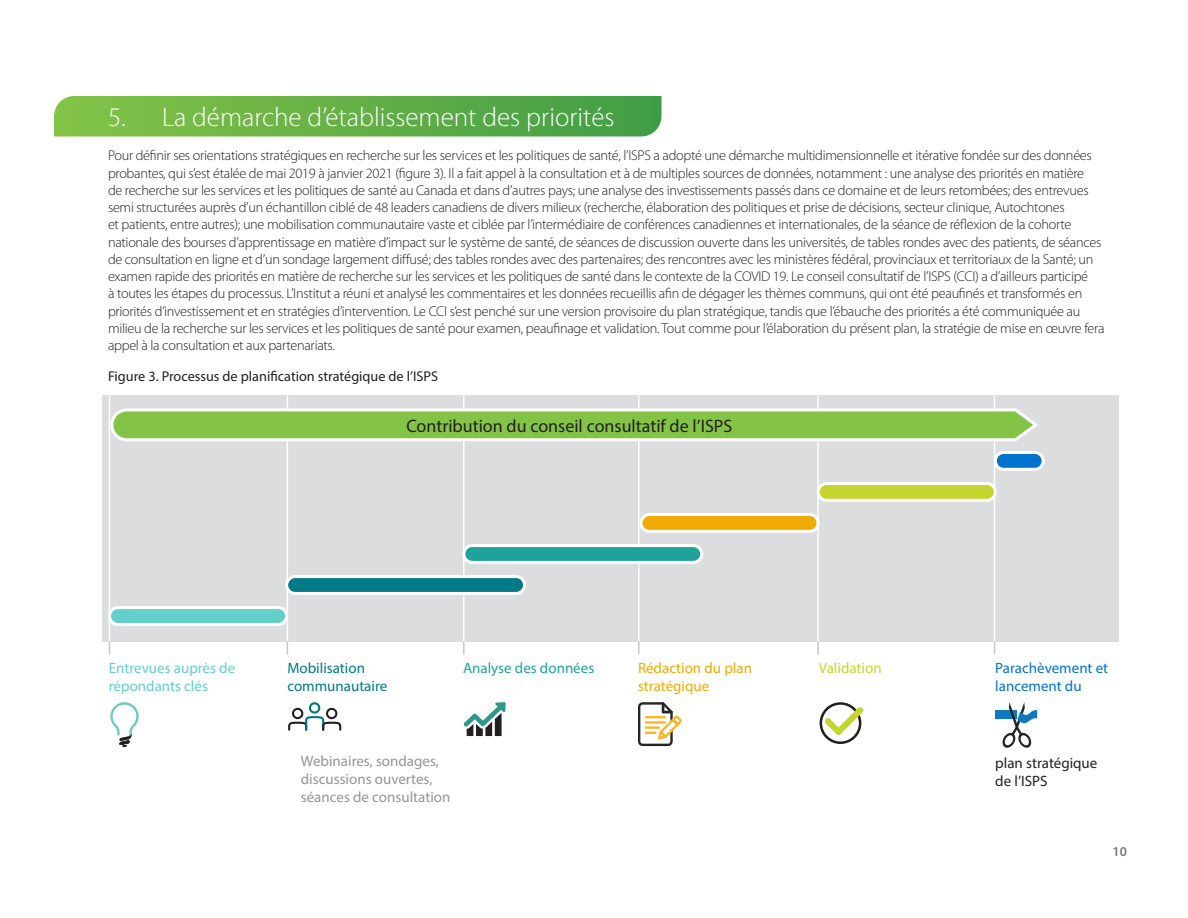
<style>
.page{position:relative;width:1188px;height:918px;background:#fff}
.page>*{position:absolute;margin:0;border:0;box-sizing:border-box;transform-origin:0 0}
.Title_-_Sections_-_W{font:300 27px "Myriad Pro";color:#fff}
.t1{font:18px "Myriad Pro";color:#231f20}
.Commit_-_Description{font:15px/18px "Myriad Pro";color:#939598}
.Commit_-_Description-2{font:15px/18px "Myriad Pro";color:#63ceca}
.Commit_-_Description-3{font:15px/18px "Myriad Pro";color:#f0ab00}
.Commit_-_Description-4{font:15px/18px "Myriad Pro";color:#0073cf}
.Commit_-_Description-5{font:15px/18px "Myriad Pro";color:#007a87}
.Commit_-_Description-6{font:15px/18px "Myriad Pro";color:#231f20}
.Commit_-_Description-7{font:15px "Myriad Pro";color:#1fa29a}
.Commit_-_Description-8{font:15px "Myriad Pro";color:#c4d52e}
.Paragraph_basic{font:300 14.25px/17.2px "Myriad Pro";letter-spacing:-.02em;color:#231f20}
.Paragraph_basic-2{font:14.25px "Myriad Pro";color:#231f20}
.t2{font:600 13.5px "Myriad Pro";color:#76787b}
</style>
<div class="page">
<div style="left:102px;top:395px;width:1017px;height:247px;background:#dcdddf"></div>
<svg style="left:54px;top:96px;width:608px;height:40px;background:#64b048"></svg>
<hr style="left:109px;top:395px;width:1px;height:247px;background:#fff">
<hr style="left:287px;top:395px;width:1px;height:247px;background:#fff">
<hr style="left:463px;top:395px;width:2px;height:247px;background:#fff">
<hr style="left:638px;top:395px;width:2px;height:247px;background:#fff">
<hr style="left:817px;top:395px;width:2px;height:247px;background:#fff">
<hr style="left:994px;top:395px;width:1px;height:247px;background:#fff">
<div style="left:109px;top:608px;width:178px;height:16px;background:#63ceca;border-radius:8px"></div>
<div style="left:108px;top:606px;width:180px;height:20px;border:3px solid #fff;border-radius:8px"></div>
<div style="left:287px;top:577px;width:238px;height:16px;background:#007a87;border-radius:8px"></div>
<div style="left:285px;top:575px;width:241px;height:20px;border:3px solid #fff;border-radius:8px"></div>
<div style="left:464px;top:546px;width:238px;height:16px;background:#1fa29a;border-radius:8px"></div>
<div style="left:462px;top:544px;width:241px;height:20px;border:3px solid #fff;border-radius:8px"></div>
<div style="left:641px;top:515px;width:177px;height:16px;background:#f0ab00;border-radius:8px"></div>
<div style="left:639px;top:513px;width:181px;height:20px;border:3px solid #fff;border-radius:8px"></div>
<div style="left:818px;top:484px;width:177px;height:16px;background:#c4d52e;border-radius:8px"></div>
<div style="left:817px;top:482px;width:180px;height:20px;border:3px solid #fff;border-radius:8px"></div>
<div style="left:995px;top:452px;width:48px;height:17px;background:#0073cf;border-radius:8px"></div>
<div style="left:994px;top:451px;width:51px;height:20px;border:3px solid #fff;border-radius:8px"></div>
<svg style="left:109px;top:641px;width:1px;height:14px"></svg>
<svg style="left:287px;top:641px;width:1px;height:14px"></svg>
<svg style="left:463px;top:641px;width:2px;height:14px"></svg>
<svg style="left:638px;top:641px;width:2px;height:14px"></svg>
<svg style="left:817px;top:641px;width:2px;height:14px"></svg>
<svg style="left:994px;top:641px;width:1px;height:14px"></svg>
<svg style="left:110px;top:407px;width:928px;height:36px;background:#a0d075"></svg>
<svg style="left:110px;top:702px;width:29px;height:45px"></svg>
<svg style="left:464px;top:702px;width:42px;height:34px"></svg>
<svg style="left:638px;top:702px;width:44px;height:44px"></svg>
<div style="left:995px;top:710px;width:22px;height:8px;background:#0e7abd"></div>
<svg style="left:1002px;top:702px;width:35px;height:46px"></svg>
<svg style="left:288px;top:702px;width:53px;height:29px"></svg>
<svg style="left:820px;top:702px;width:44px;height:42px"></svg>
<p class="Title_-_Sections_-_W" style="left:108px;top:103px;width:508px">5. La démarche d’établissement des priorités</p>
<p class="Paragraph_basic" style="left:108px;top:147px;width:998px">Pour définir ses orientations stratégiques en recherche sur les services et les politiques de santé, l’ISPS a adopté une démarche multidimensionnelle et itérative fondée sur des données probantes, qui s’est étalée de mai 2019 à janvier 2021 (figure 3). Il a fait appel à la consultation et à de multiples sources de données, notamment : une analyse des priorités en matière<br>de recherche sur les services et les politiques de santé au Canada et dans d’autres pays; une analyse des investissements passés dans ce domaine et de leurs retombées; des entrevues semi structurées auprès d’un échantillon ciblé de 48 leaders canadiens de divers milieux (recherche, élaboration des politiques et prise de décisions, secteur clinique, Autochtones<br>et patients, entre autres); une mobilisation communautaire vaste et ciblée par l’intermédiaire de conférences canadiennes et internationales, de la séance de réflexion de la cohorte nationale des bourses d’apprentissage en matière d’impact sur le système de santé, de séances de discussion ouverte dans les universités, de tables rondes avec des patients, de séances de consultation en ligne et d’un sondage largement diffusé; des tables rondes avec des partenaires; des rencontres avec les ministères fédéral, provinciaux et territoriaux de la Santé; un examen rapide des priorités en matière de recherche sur les services et les politiques de santé dans le contexte de la COVID 19. Le conseil consultatif de l’ISPS (CCI) a d’ailleurs participé<br>à toutes les étapes du processus. L’Institut a réuni et analysé les commentaires et les données recueillis afin de dégager les thèmes communs, qui ont été peaufinés et transformés en priorités d’investissement et en stratégies d’intervention. Le CCI s’est penché sur une version provisoire du plan stratégique, tandis que l’ébauche des priorités a été communiquée au milieu de la recherche sur les services et les politiques de santé pour examen, peaufinage et validation. Tout comme pour l’élaboration du présent plan, la stratégie de mise en œuvre fera appel à la consultation et aux partenariats.</p>
<p class="Paragraph_basic-2" style="left:108px;top:367px;width:332px">Figure 3. Processus de planification stratégique de l’ISPS</p>
<p class="t1" style="left:406px;top:414px;width:327px">Contribution du conseil consultatif de l’ISPS</p>
<p class="Commit_-_Description-2" style="left:109px;top:659px;width:128px">Entrevues auprès de répondants clés</p>
<p class="Commit_-_Description-5" style="left:287px;top:659px;width:101px">Mobilisation communautaire</p>
<p class="Commit_-_Description-7" style="left:463px;top:659px;width:133px">Analyse des données</p>
<p class="Commit_-_Description-3" style="left:638px;top:659px;width:115px">Rédaction du plan stratégique</p>
<p class="Commit_-_Description-8" style="left:819px;top:659px;width:64px">Validation</p>
<p class="Commit_-_Description-4" style="left:995px;top:659px;width:114px">Parachèvement et lancement du</p>
<p class="Commit_-_Description" style="left:301px;top:751px;width:151px">Webinaires, sondages, discussions ouvertes, séances de consultation</p>
<p class="Commit_-_Description-6" style="left:995px;top:754px;width:104px">plan stratégique de l’ISPS</p>
<p class="t2" style="left:1113px;top:842px;width:16px">10</p>
</div>
